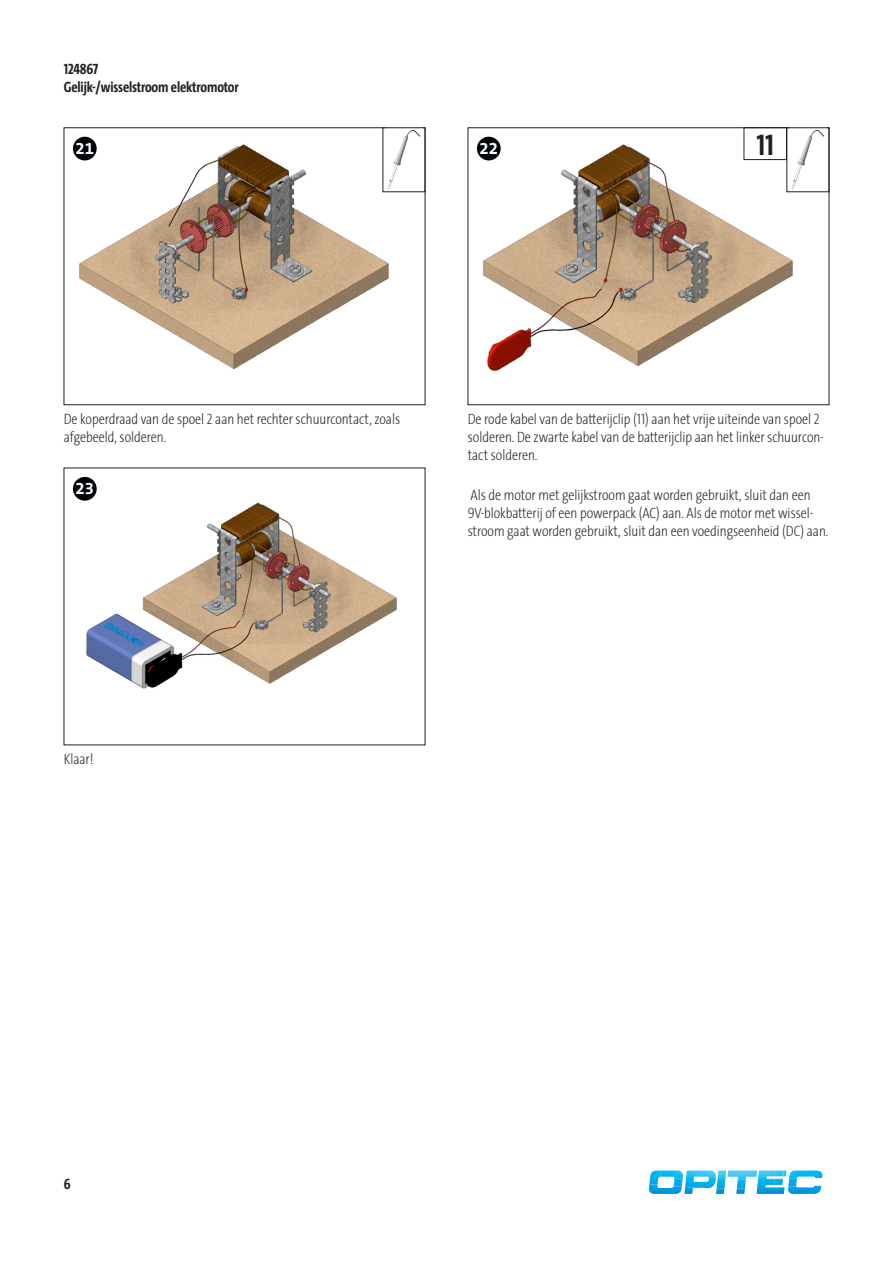
<style>
.page{position:relative;width:893px;height:1263px;background:#fff}
.page>*{position:absolute;margin:0;border:0;box-sizing:border-box;transform-origin:0 0}
.Anleitungstext-Inhal{font:700 30px "The Sans Cd LF7";color:#231f20}
.t1{font:700 16.8px "The Sans B W7";color:#fff}
.Anleitung-Info{font:200 15px/18px "The Sans Cd LF2";color:#231f20}
.Anleitungstext-Inhal-2{font:700 15px "The Sans Cd LF7";letter-spacing:-.01em;color:#231f20}
</style>
<div class="page">
<svg style="left:648px;top:1170px;width:175px;height:24px"></svg>
<img style="left:79px;top:130px;width:325px;height:239px">
<div style="left:72px;top:136px;width:26px;height:25px;background:#000507;border-radius:50%"></div>
<div style="left:71px;top:135px;width:27px;height:27px;border:2px solid #fff;border-radius:50%"></div>
<img style="left:385px;top:130px;width:36px;height:60px">
<img style="left:483px;top:130px;width:325px;height:241px">
<div style="left:476px;top:136px;width:25px;height:25px;background:#000507;border-radius:50%"></div>
<div style="left:475px;top:135px;width:27px;height:27px;border:2px solid #fff;border-radius:50%"></div>
<img style="left:789px;top:130px;width:36px;height:60px">
<div style="left:744px;top:127px;width:43px;height:33px;border:1px solid #231f20"></div>
<img style="left:86px;top:502px;width:311px;height:187px">
<div style="left:72px;top:476px;width:26px;height:25px;background:#000507;border-radius:50%"></div>
<div style="left:71px;top:475px;width:27px;height:27px;border:2px solid #fff;border-radius:50%"></div>
<p class="Anleitungstext-Inhal-2" style="left:64px;top:59px;width:36px">124867</p>
<p class="Anleitungstext-Inhal-2" style="left:64px;top:77px;width:177px">Gelijk-/wisselstroom elektromotor</p>
<p class="t1" style="left:75px;top:137px;width:20px">21</p>
<p class="t1" style="left:479px;top:137px;width:20px">22</p>
<p class="Anleitungstext-Inhal" style="left:757px;top:126px;width:19px">11</p>
<p class="Anleitung-Info" style="left:64px;top:409px;width:338px">De koperdraad van de spoel 2 aan het rechter schuurcontact, zoals afgebeeld, solderen.</p>
<p class="t1" style="left:75px;top:477px;width:20px">23</p>
<p class="Anleitung-Info" style="left:468px;top:409px;width:357px">De rode kabel van de batterijclip (11) aan het vrije uiteinde van spoel 2 solderen. De zwarte kabel van de batterijclip aan het linker schuurcon&shy;tact solderen.</p>
<p class="Anleitung-Info" style="left:468px;top:486px;width:362px">Als de motor met gelijkstroom gaat worden gebruikt, sluit dan een<br>9V-blokbatterij of een powerpack (AC) aan. Als de motor met wissel&shy;stroom gaat worden gebruikt, sluit dan een voedingseenheid (DC) aan.</p>
<p class="Anleitung-Info" style="left:64px;top:749px;width:31px">Klaar!</p>
<p class="Anleitungstext-Inhal-2" style="left:64px;top:1174px;width:8px">6</p>
</div>
